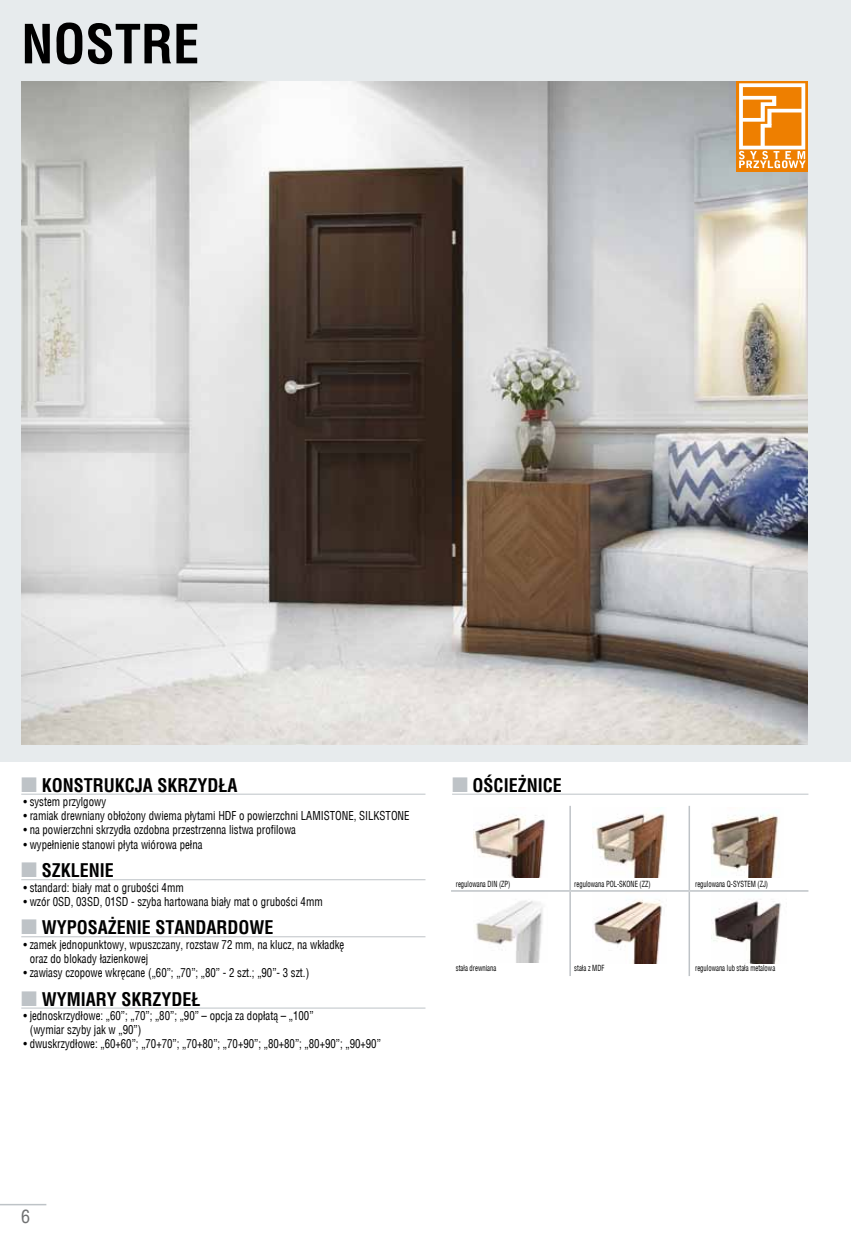
<style>
.page{position:relative;width:851px;height:1234px;background:#fff}
.page>*{position:absolute;margin:0;border:0;box-sizing:border-box;transform-origin:0 0}
.t1{font:700 52.5px "Switzerland Condensed";color:#000}
.t2{font:700 18px "Switzerland Condensed";color:#000}
.t3{font:18px "Switzerland Condensed";color:#707172}
.t4{font:12px/14.2px "Switzerland Condensed";color:#000;scale:.9 1}
.t5{font:8.25px "Switzerland Condensed";color:#000;scale:.8 1}
.s1{font-family:"Dixieland Normal";font-weight:400;font-size:21px;color:#bec3c7}
</style>
<div class="page">
<hr style="left:0;top:1203px;width:46px;height:1px;background:#bec3c7">
<div style="left:0;top:0;width:850px;height:761px;background:#e7ebed"></div>
<img style="left:21px;top:82px;width:786px;height:662px">
<hr style="left:21px;top:793px;width:404px;height:1px;background:#bec3c7">
<hr style="left:21px;top:879px;width:404px;height:1px;background:#bec3c7">
<hr style="left:21px;top:936px;width:404px;height:1px;background:#bec3c7">
<hr style="left:21px;top:1007px;width:404px;height:1px;background:#bec3c7">
<div style="left:736px;top:81px;width:71px;height:90px;background:linear-gradient(to right,#ee7f00,#ee7f00)"></div>
<svg style="left:738px;top:83px;width:67px;height:85px;background:#f3aa57"></svg>
<hr style="left:569px;top:805px;width:2px;height:85px;background:#bec3c7">
<hr style="left:688px;top:805px;width:2px;height:85px;background:#bec3c7">
<hr style="left:451px;top:890px;width:119px;height:1px;background:#bec3c7">
<hr style="left:570px;top:890px;width:119px;height:1px;background:#bec3c7">
<hr style="left:569px;top:891px;width:2px;height:84px;background:#bec3c7">
<hr style="left:689px;top:890px;width:119px;height:1px;background:#bec3c7">
<hr style="left:688px;top:891px;width:2px;height:84px;background:#bec3c7">
<img style="left:474px;top:815px;width:71px;height:61px">
<img style="left:592px;top:807px;width:74px;height:69px">
<img style="left:711px;top:813px;width:69px;height:63px">
<img style="left:476px;top:900px;width:67px;height:61px">
<img style="left:594px;top:900px;width:68px;height:63px">
<img style="left:711px;top:899px;width:70px;height:64px">
<hr style="left:452px;top:793px;width:356px;height:1px;background:#bec3c7">
<h1 class="t1" style="left:21px;top:13px;width:179px">NOSTRE</h1>
<h2 class="t2" style="left:21px;top:774px;width:217px"><span class="s1">N</span> KONSTRUKCJA SKRZYDŁA</h2>
<p class="t4" style="left:23px;top:794px;width:430px">∙ system przylgowy<br>∙ ramiak drewniany obłożony dwiema płytami HDF o powierzchni LAMISTONE, SILKSTONE ∙ na powierzchni skrzydła ozdobna przestrzenna listwa profilowa<br>∙ wypełnienie stanowi płyta wiórowa pełna</p>
<h2 class="t2" style="left:21px;top:859px;width:94px"><span class="s1">N</span> SZKLENIE</h2>
<p class="t4" style="left:23px;top:879px;width:334px">∙ standard: biały mat o grubości 4mm<br>∙ wzór 0SD, 03SD, 01SD - szyba hartowana biały mat o grubości 4mm</p>
<h2 class="t2" style="left:21px;top:916px;width:254px"><span class="s1">N</span> WYPOSAŻENIE STANDARDOWE</h2>
<p class="t4" style="left:23px;top:936px;width:358px">∙ zamek jednopunktowy, wpuszczany, rozstaw 72 mm, na klucz, na wkładkę</p>
<p class="t4" style="left:30px;top:951px;width:133px">oraz do blokady łazienkowej</p>
<p class="t4" style="left:23px;top:965px;width:319px">∙ zawiasy czopowe wkręcane („60”; „70”; „80” - 2 szt.; „90”- 3 szt.)</p>
<h2 class="t2" style="left:21px;top:988px;width:181px"><span class="s1">N</span> WYMIARY SKRZYDEŁ</h2>
<p class="t4" style="left:23px;top:1008px;width:324px">∙ jednoskrzydłowe: „60”; „70”; „80”; „90” – opcja za dopłatą – „100”</p>
<p class="t4" style="left:30px;top:1022px;width:125px">(wymiar szyby jak w „90”)</p>
<p class="t4" style="left:23px;top:1036px;width:398px">∙ dwuskrzydłowe: „60+60”; „70+70”; „70+80”; „70+90”; „80+80”; „80+90”; „90+90”</p>
<h2 class="t2" style="left:452px;top:774px;width:111px"><span class="s1">N</span> OŚCIEŻNICE</h2>
<p class="t5" style="left:456px;top:878px;width:70px">regulowana DIN (ZP)</p>
<p class="t5" style="left:574px;top:878px;width:97px">regulowana POL-SKONE (ZZ)</p>
<p class="t5" style="left:695px;top:878px;width:93px">regulowana Q-SYSTEM (ZJ)</p>
<p class="t5" style="left:456px;top:963px;width:52px">stała drewniana</p>
<p class="t5" style="left:574px;top:963px;width:39px">stała z MDF</p>
<p class="t5" style="left:695px;top:963px;width:102px">regulowana lub stała metalowa</p>
<h2 class="t3" style="left:21px;top:1205px;width:10px">6</h2>
</div>
